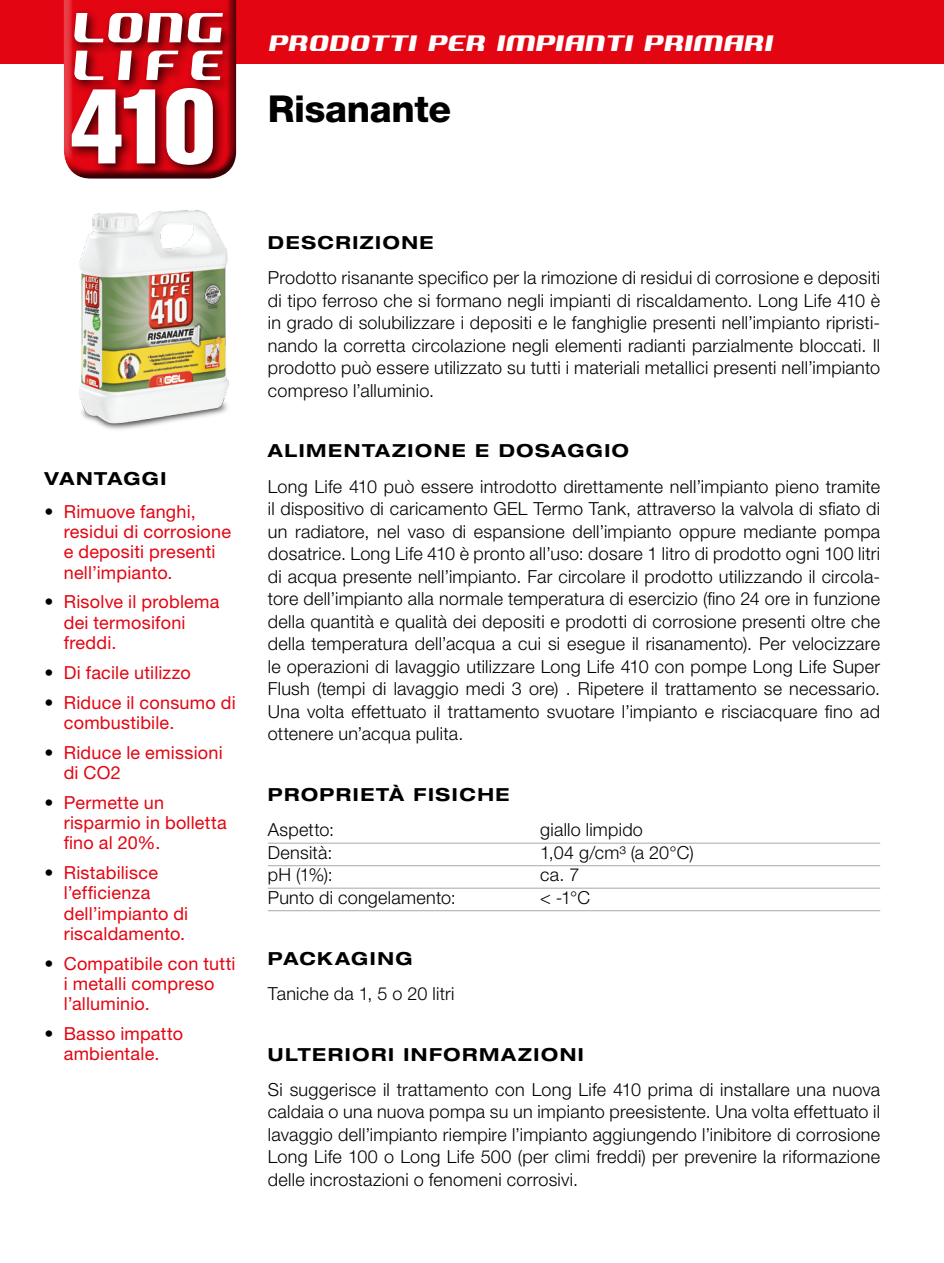
<style>
.page{position:relative;width:944px;height:1263px;background:#fff}
.page>*{position:absolute;margin:0;border:0;box-sizing:border-box;transform-origin:0 0}
.t1{font:extra-condensed 103.95px "Helvetica";color:#fff;scale:1.07 1}
.t2{font:italic 51.3px/37.6px "SF Quartzite";letter-spacing:.14em;color:#fff}
.t3{font:800 37.12px "Helvetica Neue LT Std";letter-spacing:-.01em;color:#000}
.t4{font:italic 27px "SF Quartzite";color:#fff}
.t5{font:300 18px/22.5px "Helvetica Neue LT Std";letter-spacing:.015em;color:#000;text-align:justify}
.t6{font:18px/20.2px "Helvetica Neue LT Std";letter-spacing:.015em;color:#e30512}
.t7{font:700 expanded 18px "Helvetica Neue LT Std";letter-spacing:.085em;color:#000}
.s1{color:#000}
</style>
<div class="page">
<div style="left:0;top:0;width:944px;height:64px;background:#e30512"></div>
<img style="left:79px;top:210px;width:150px;height:220px">
<div style="left:64px;top:0;width:182px;height:179px;background:#000;opacity:.75"></div>
<hr style="left:268px;top:843px;width:612px;height:1px;background:#b2b2b2">
<hr style="left:268px;top:865px;width:612px;height:1px;background:#b2b2b2">
<hr style="left:268px;top:888px;width:612px;height:1px;background:#b2b2b2">
<hr style="left:268px;top:910px;width:612px;height:1px;background:#b2b2b2">
<div style="left:69px;top:8px;width:166px;height:84px;background:#000;opacity:.75"></div>
<div style="left:66px;top:83px;width:160px;height:95px;background:#000;opacity:.75"></div>
<h2 class="t2" style="left:71px;top:9px;width:152px">LONG<br>LIFE</h2>
<h1 class="t1" style="left:71px;top:60px;width:136px">410</h1>
<h3 class="t3" style="left:268px;top:87px;width:185px">Risanante</h3>
<h3 class="t4" style="left:268px;top:31px;width:510px">PRODOTTI PER IMPIANTI PRIMARI</h3>
<p class="t7" style="left:45px;top:467px;width:123px">VANTAGGI</p>
<p class="t6" style="left:64px;top:501px;width:169px;text-indent:-19px"><span class="s1">•</span> Rimuove fanghi, residui di corrosione e depositi presenti nell’impianto.</p>
<p class="t6" style="left:64px;top:592px;width:157px;text-indent:-19px"><span class="s1">•</span> Risolve il problema dei termosifoni freddi.</p>
<p class="t6" style="left:45px;top:662px;width:148px"><span class="s1">•</span> Di facile utilizzo</p>
<p class="t6" style="left:64px;top:692px;width:173px;text-indent:-19px"><span class="s1">•</span> Riduce il consumo di combustibile.</p>
<p class="t6" style="left:64px;top:742px;width:160px;text-indent:-19px"><span class="s1">•</span> Riduce le emissioni di CO2</p>
<p class="t6" style="left:64px;top:792px;width:164px;text-indent:-19px"><span class="s1">•</span> Permette un risparmio in bolletta fino al 20%.</p>
<p class="t6" style="left:64px;top:862px;width:126px;text-indent:-19px"><span class="s1">•</span> Ristabilisce l’efficienza dell’impianto di riscaldamento.</p>
<p class="t6" style="left:64px;top:953px;width:173px;text-indent:-19px"><span class="s1">•</span> Compatibile con tutti i metalli compreso l’alluminio.</p>
<p class="t6" style="left:45px;top:1023px;width:140px;text-align:center"><span class="s1">•</span> Basso impatto ambientale.</p>
<p class="t7" style="left:268px;top:231px;width:167px">DESCRIZIONE</p>
<p class="t5" style="left:268px;top:266px;width:614px">Prodotto risanante specifico per la rimozione di residui di corrosione e depositi di tipo ferroso che si formano negli impianti di riscaldamento. Long Life 410 è in grado di solubilizzare i depositi e le fanghiglie presenti nell’impianto ripristi&shy;nando la corretta circolazione negli elementi radianti parzialmente bloccati. Il prodotto può essere utilizzato su tutti i materiali metallici presenti nell’impianto compreso l’alluminio.</p>
<p class="t7" style="left:268px;top:440px;width:363px">ALIMENTAZIONE E DOSAGGIO</p>
<p class="t5" style="left:268px;top:475px;width:614px">Long Life 410 può essere introdotto direttamente nell’impianto pieno tramite il dispositivo di caricamento GEL Termo Tank, attraverso la valvola di sfiato di un radiatore, nel vaso di espansione dell’impianto oppure mediante pompa dosatrice. Long Life 410 è pronto all’uso: dosare 1 litro di prodotto ogni 100 litri di acqua presente nell’impianto. Far circolare il prodotto utilizzando il circola&shy;tore dell’impianto alla normale temperatura di esercizio (fino 24 ore in funzione della quantità e qualità dei depositi e prodotti di corrosione presenti oltre che della temperatura dell’acqua a cui si esegue il risanamento). Per velocizzare le operazioni di lavaggio utilizzare Long Life 410 con pompe Long Life Super Flush (tempi di lavaggio medi 3 ore) . Ripetere il trattamento se necessario.<br>Una volta effettuato il trattamento svuotare l’impianto e risciacquare fino ad ottenere un’acqua pulita.</p>
<p class="t7" style="left:268px;top:783px;width:243px">PROPRIETÀ FISICHE</p>
<p class="t5" style="left:268px;top:818px;width:68px">Aspetto:</p>
<p class="t5" style="left:540px;top:818px;width:104px">giallo limpido</p>
<p class="t5" style="left:268px;top:841px;width:66px">Densità:</p>
<p class="t5" style="left:540px;top:841px;width:155px">1,04 g/cm³ (a 20°C)</p>
<p class="t5" style="left:268px;top:863px;width:66px">pH (1%):</p>
<p class="t5" style="left:540px;top:863px;width:41px">ca. 7</p>
<p class="t5" style="left:268px;top:886px;width:189px">Punto di congelamento:</p>
<p class="t5" style="left:540px;top:886px;width:51px">&lt; -1°C</p>
<p class="t7" style="left:268px;top:947px;width:146px">PACKAGING</p>
<p class="t5" style="left:268px;top:982px;width:188px">Taniche da 1, 5 o 20 litri</p>
<p class="t7" style="left:268px;top:1043px;width:317px">ULTERIORI INFORMAZIONI</p>
<p class="t5" style="left:268px;top:1078px;width:614px">Si suggerisce il trattamento con Long Life 410 prima di installare una nuova caldaia o una nuova pompa su un impianto preesistente. Una volta effettuato il lavaggio dell’impianto riempire l’impianto aggiungendo l’inibitore di corrosione Long Life 100 o Long Life 500 (per climi freddi) per prevenire la riformazione delle incrostazioni o fenomeni corrosivi.</p>
</div>
